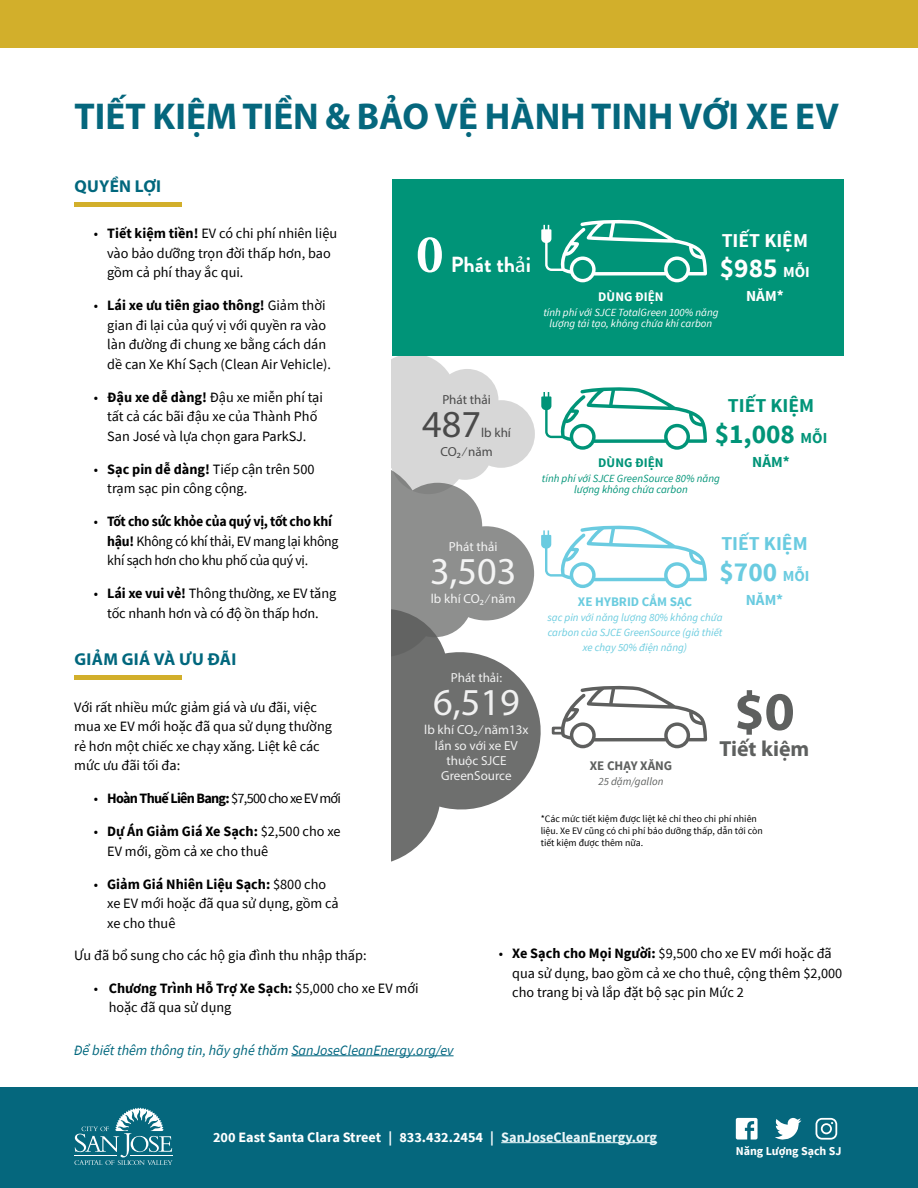
<style>
.page{position:relative;width:918px;height:1188px;background:#fff}
.page>*{position:absolute;margin:0;border:0;box-sizing:border-box;transform-origin:0 0}
.t1{font:700 54.6px "Myriad Pro";color:#5e605f}
.t2{font:700 54.6px "Minion Pro";color:#fff}
.t3{font:38.25px "Myriad Pro";color:rgb(255 255 255/.9)}
.t4{font:38.25px "Myriad Pro";color:rgb(58 58 58/.9)}
.t5{font:700 37.5px "Myriad Pro";color:#05677d}
.t6{font:700 27.3px "Source Sans Pro";color:#009478}
.t7{font:700 27.3px "Source Sans Pro";color:#fff}
.t8{font:700 27.3px "Source Sans Pro";color:#6acbe0}
.t9{font:700 21.9px "Brandon Grotesque";color:#fff}
.t10{font:700 21.9px "Myriad Pro";color:#5e605f}
.t11{font:700 19.65px "Source Sans Pro";color:#fff}
.t12{font:700 19.65px "Source Sans Pro";color:#009478}
.t13{font:700 19.65px "Source Sans Pro";color:#6acbe0}
.t14{font:700 17.25px "Myriad Pro";letter-spacing:.02em;color:#00677d}
.t15{font:700 15.3px "Source Sans Pro";color:#fff}
.t16{font:700 15.3px "Source Sans Pro";color:#009478}
.t17{font:700 15.3px "Source Sans Pro";color:#6acbe0}
.t18{font:14.25px/19.5px "Source Sans Pro";color:#000}
.t19{font:14.25px/19.5px "Source Sans Pro";letter-spacing:-.02em;color:#000}
.t20{font:700 14.25px "Source Sans Pro";color:#fff}
.t21{font:italic 14.25px "Source Sans Pro";color:#00677d}
.t22{font:14.25px "Source Sans Pro";letter-spacing:-.05em;color:#000}
.t23{font:13.05px/15.3px "Myriad Pro";color:rgb(255 255 255/.9);text-align:center}
.t24{font:13.05px/19.6px "Myriad Pro";color:rgb(58 58 58/.9)}
.t25{font:700 13.05px "Source Sans Pro";color:#6bccdf}
.t26{font:700 13.05px "Source Sans Pro";color:#5e605f}
.t27{font:700 13.05px "Source Sans Pro";color:#fff}
.t28{font:700 13.05px "Source Sans Pro";color:#009478}
.t29{font:700 12px "Source Sans Pro";color:#fff}
.t30{font:italic 10.95px/15.3px "Source Sans Pro";color:#6bccdf;text-align:center}
.t31{font:italic 10.95px/10.9px "Source Sans Pro";color:#fff;text-align:center}
.t32{font:italic 10.95px/10.9px "Source Sans Pro";color:#009478;text-align:center}
.t33{font:italic 10.95px "Source Sans Pro";color:#5e605f}
.t34{font:9.75px/11.9px "Source Sans Pro";color:#000}
.s1{font-weight:700}
.s2{font-size:15.3px}
.s3{font-family:"Myriad Pro";font-weight:400}
.s4{color:#006680}
.s5{color:#e9f6f9}
</style>
<div class="page">
<div style="left:392px;top:179px;width:452px;height:177px;background:#009478"></div>
<svg style="left:556px;top:685px;width:151px;height:63px"></svg>
<svg style="left:392px;top:657px;width:149px;height:205px;fill:#6e6f6e"></svg>
<svg style="left:392px;top:356px;width:143px;height:301px"></svg>
<svg style="left:541px;top:219px;width:166px;height:63px"></svg>
<svg style="left:541px;top:387px;width:166px;height:63px"></svg>
<svg style="left:541px;top:525px;width:166px;height:63px"></svg>
<div style="left:552px;top:727px;width:12px;height:8px;border:3px solid #5e5f5e"></div>
<div style="left:0;top:1088px;width:918px;height:100px;background:#05677d"></div>
<hr style="left:501px;top:1142px;width:156px;height:1px;background:#e9f6f9">
<svg style="left:775px;top:1118px;width:26px;height:22px"></svg>
<svg style="left:736px;top:1118px;width:22px;height:22px"></svg>
<svg style="left:816px;top:1118px;width:21px;height:22px"></svg>
<div style="left:0;top:0;width:918px;height:47px;background:#d2af2b"></div>
<hr style="left:74px;top:202px;width:108px;height:4px;background:#d2af2b">
<svg style="left:74px;top:1108px;width:99px;height:57px"></svg>
<hr style="left:74px;top:675px;width:108px;height:4px;background:#d2af2b">
<hr style="left:291px;top:1055px;width:163px;height:1px;background:#006680">
<h3 class="t5" style="left:75px;top:92px;width:766px">TIẾT KIỆM TIỀN &amp; BẢO VỆ HÀNH TINH VỚI XE EV</h3>
<p class="t14" style="left:74px;top:175px;width:88px">QUYỀN LỢI</p>
<p class="t18" style="left:107px;top:224px;width:232px;text-indent:-13px">• <span class="s1">Tiết kiệm tiền!</span> EV có chi phí nhiên liệu vào bảo dưỡng trọn đời thấp hơn, bao gồm cả phí thay ắc qui.</p>
<p class="t18" style="left:107px;top:296px;width:225px;text-indent:-13px">• <span class="s1">Lái xe ưu tiên giao thông!</span> Giảm thời gian đi lại của quý vị với quyền ra vào làn đường đi chung xe bằng cách dán dề can Xe Khí Sạch (Clean Air Vehicle).</p>
<p class="t18" style="left:94px;top:387px;width:231px;text-align:center">• <span class="s1">Đậu xe dễ dàng!</span> Đậu xe miễn phí tại tất cả các bãi đậu xe của Thành Phố<br>San José và lựa chọn gara ParkSJ.</p>
<p class="t18" style="left:107px;top:459px;width:209px;text-indent:-13px">• <span class="s1">Sạc pin dễ dàng!</span> Tiếp cận trên 500 trạm sạc pin công cộng.</p>
<p class="t19" style="left:107px;top:512px;width:233px;text-indent:-14px">• <span class="s1">Tốt cho sức khỏe của quý vị, tốt cho khí hậu!</span> Không có khí thải, EV mang lại không khí sạch hơn cho khu phố của quý vị.</p>
<p class="t18" style="left:94px;top:584px;width:244px;text-align:center">• <span class="s1">Lái xe vui vẻ!</span> Thông thường, xe EV tăng tốc nhanh hơn và có độ ồn thấp hơn.</p>
<p class="t14" style="left:74px;top:648px;width:164px">GIẢM GIÁ VÀ ƯU ĐÃI</p>
<p class="t18" style="left:74px;top:697px;width:259px">Với rất nhiều mức giảm giá và ưu đãi, việc mua xe EV mới hoặc đã qua sử dụng thường rẻ hơn một chiếc xe chạy xăng. Liệt kê các mức ưu đãi tối đa:</p>
<p class="t22" style="left:94px;top:789px;width:249px">• <span class="s1">Hoàn Thuế Liên Bang:</span> $7,500 cho xe EV mới</p>
<p class="t18" style="left:107px;top:821px;width:235px;text-indent:-13px">• <span class="s1">Dự Án Giảm Giá Xe Sạch:</span> $2,500 cho xe<br>EV mới, gồm cả xe cho thuê</p>
<p class="t18" style="left:107px;top:874px;width:233px;text-indent:-13px">• <span class="s1">Giảm Giá Nhiên Liệu Sạch:</span> $800 cho xe EV mới hoặc đã qua sử dụng, gồm cả xe cho thuê</p>
<p class="t18" style="left:74px;top:945px;width:294px">Ưu đã bổ sung cho các hộ gia đình thu nhập thấp:</p>
<p class="t18" style="left:109px;top:978px;width:311px;text-indent:-15px">• <span class="s1">Chương Trình Hỗ Trợ Xe Sạch:</span> $5,000 cho xe EV mới hoặc đã qua sử dụng</p>
<h3 class="t11" style="left:722px;top:228px;width:88px">TIẾT KIỆM</h3>
<h3 class="t7" style="left:720px;top:251px;width:92px">$985 <span class="s2">MỖI</span></h3>
<p class="t15" style="left:746px;top:286px;width:39px">NĂM*</p>
<h1 class="t2" style="left:416px;top:216px;width:29px">0</h1>
<h3 class="t9" style="left:451px;top:249px;width:82px">Phát th<span class="s3">ả</span>i</h3>
<p class="t27" style="left:598px;top:288px;width:67px">DÙNG ĐIỆN</p>
<p class="t31" style="left:543px;top:307px;width:177px">tính phí với SJCE TotalGreen 100% năng lượng tái tạo, không chứa khí carbon</p>
<h3 class="t12" style="left:728px;top:393px;width:88px">TIẾT KIỆM</h3>
<h3 class="t6" style="left:715px;top:416px;width:114px">$1,008 <span class="s2">MỖI</span></h3>
<p class="t16" style="left:752px;top:452px;width:39px">NĂM*</p>
<p class="t24" style="left:442px;top:390px;width:50px">Phát thải</p>
<h2 class="t4" style="left:422px;top:400px;width:60px">487</h2>
<p class="t24" style="left:441px;top:422px;width:72px;text-indent:40px">lb khí<br>CO2 ⁄ năm</p>
<p class="t28" style="left:598px;top:454px;width:67px">DÙNG ĐIỆN</p>
<p class="t32" style="left:542px;top:473px;width:180px">tính phí với SJCE GreenSource 80% năng lượng không chứa carbon</p>
<h3 class="t13" style="left:721px;top:531px;width:88px">TIẾT KIỆM</h3>
<h3 class="t8" style="left:720px;top:554px;width:92px">$700 <span class="s2">MỖI</span></h3>
<p class="t17" style="left:746px;top:590px;width:39px">NĂM*</p>
<p class="t23" style="left:449px;top:539px;width:50px">Phát thải</p>
<h2 class="t3" style="left:430px;top:547px;width:88px">3,503</h2>
<p class="t23" style="left:431px;top:591px;width:86px">lb khí CO2 ⁄ năm</p>
<p class="t25" style="left:578px;top:593px;width:116px">XE HYBRID CẮM SẠC</p>
<p class="t30" style="left:547px;top:610px;width:177px">sạc pin với năng lượng 80% không chứa carbon của SJCE GreenSource (giả thiết xe chạy 50% điện năng)</p>
<p class="t23" style="left:451px;top:670px;width:53px">Phát thải:</p>
<h2 class="t3" style="left:433px;top:678px;width:88px">6,519</h2>
<p class="t23" style="left:424px;top:722px;width:106px">lb khí CO2 ⁄ năm13x lần so với xe EV thuộc SJCE<br>GreenSource</p>
<h1 class="t1" style="left:734px;top:676px;width:62px">$0</h1>
<h3 class="t10" style="left:720px;top:735px;width:91px">Tiết kiệm</h3>
<p class="t26" style="left:590px;top:758px;width:84px">XE CHẠY XĂNG</p>
<p class="t33" style="left:599px;top:775px;width:66px">25 dặm/gallon</p>
<p class="t34" style="left:541px;top:813px;width:224px">*Các mức tiết kiệm được liệt kê chỉ theo chi phí nhiên liệu. Xe EV cũng có chi phí bảo dưỡng thấp, dẫn tới còn tiết kiệm được thêm nữa.</p>
<p class="t18" style="left:512px;top:944px;width:332px;text-indent:-13px">• <span class="s1">Xe Sạch cho Mọi Người:</span> $9,500 cho xe EV mới hoặc đã qua sử dụng, bao gồm cả xe cho thuê, cộng thêm $2,000 cho trang bị và lắp đặt bộ sạc pin Mức 2</p>
<p class="t21" style="left:74px;top:1041px;width:381px">Để biết thêm thông tin, hãy ghé thăm <span class="s4">SanJoseCleanEnergy.org/ev</span></p>
<p class="t20" style="left:213px;top:1127px;width:446px">200 East Santa Clara Street | 833.432.2454 | <span class="s5">SanJoseCleanEnergy.org</span></p>
<p class="t29" style="left:736px;top:1143px;width:107px">Năng Lượng Sạch SJ</p>
</div>
